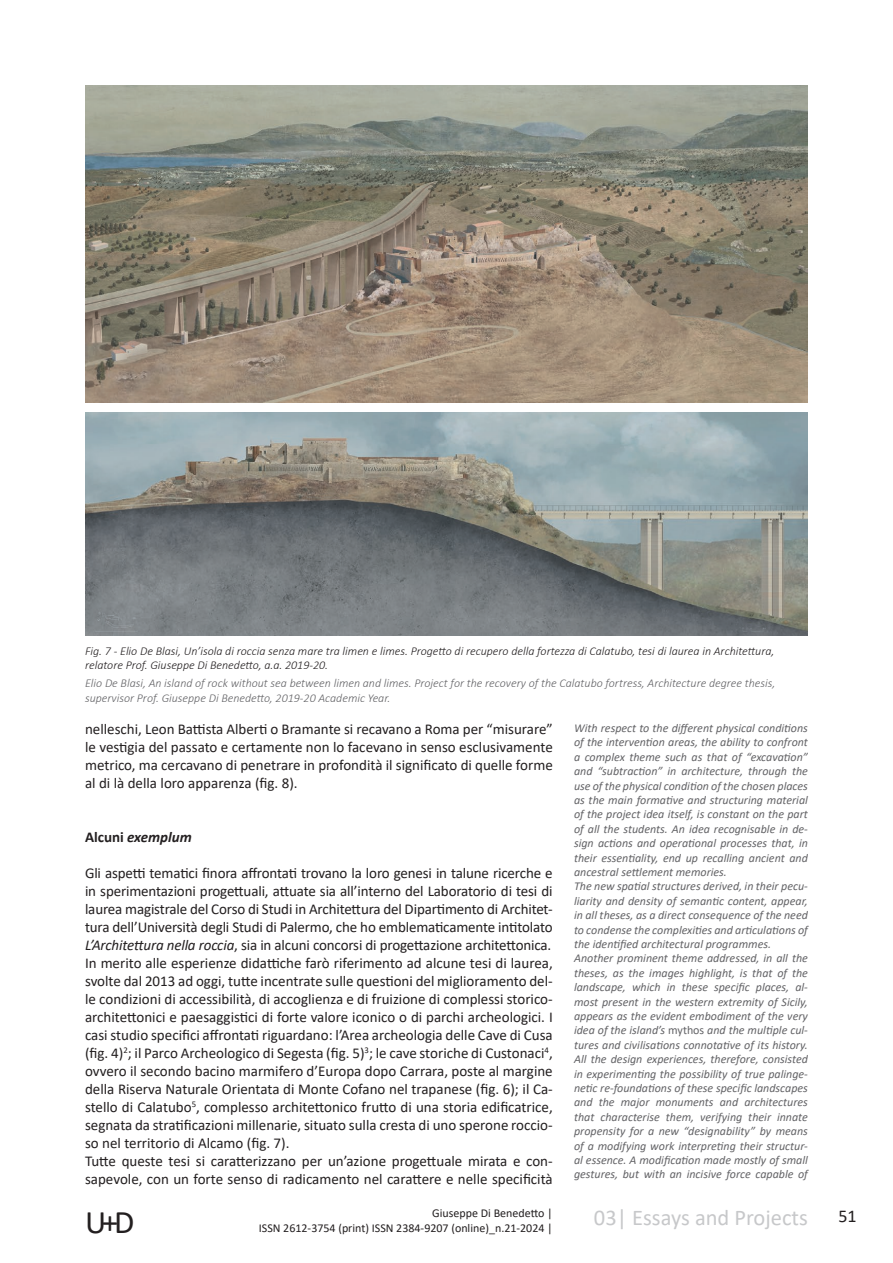
<style>
.page{position:relative;width:893px;height:1263px;background:#fff}
.page>*{position:absolute;margin:0;border:0;box-sizing:border-box;transform-origin:0 0}
.t1{font:33px "Calibri";color:#231f20}
.t2{font:22.5px "Calibri";color:#c7c8ca}
.t3{font:18px "Calibri";color:#231f20}
.t4{font:15px/18px "Calibri";color:#231f20;text-align:justify}
.t5{font:italic 700 15px "Calibri";color:#231f20}
.t6{font:italic 12px/14.4px "Calibri";color:#636366}
.t7{font:italic 300 12px/14.4px "Calibri";color:#636366}
.t8{font:italic 300 12px/14.4px "Calibri";color:#231f20}
.t9{font:12px "Calibri";color:#231f20}
.s1{font-style:normal}
.s2{font-style:italic}
</style>
<div class="page">
<img style="left:85px;top:85px;width:723px;height:317px">
<img style="left:85px;top:413px;width:723px;height:222px">
<p class="t8" style="left:85px;top:643px;width:691px">Fig. 7 - Elio De Blasi, Un’isola di roccia senza mare tra limen e limes. Progetto di recupero della fortezza di Calatubo, tesi di laurea in Architettura, relatore Prof. Giuseppe Di Benedetto, a.a. 2019-20.</p>
<p class="t7" style="left:85px;top:676px;width:692px">Elio De Blasi, An island of rock without sea between limen and limes. Project for the recovery of the Calatubo fortress, Architecture degree thesis, supervisor Prof. Giuseppe Di Benedetto, 2019-20 Academic Year.</p>
<p class="t4" style="left:85px;top:720px;width:469px">nelleschi, Leon Battista Alberti o Bramante si recavano a Roma per “misurare” le vestigia del passato e certamente non lo facevano in senso esclusivamente metrico, ma cercavano di penetrare in profondità il significato di quelle forme al di là della loro apparenza (fig. 8).</p>
<p class="t5" style="left:85px;top:826px;width:108px"><span class="s1">Alcuni</span> exemplum</p>
<p class="t4" style="left:85px;top:864px;width:469px;text-align:left">Gli aspetti tematici finora affrontati trovano la loro genesi in talune ricerche e in sperimentazioni progettuali, attuate sia all’interno del Laboratorio di tesi di laurea magistrale del Corso di Studi in Architettura del Dipartimento di Architet&shy;tura dell’Università degli Studi di Palermo, che ho emblematicamente intitolato <span class="s2">L’Architettura nella roccia</span>, sia in alcuni concorsi di progettazione architettonica.<br>In merito alle esperienze didattiche farò riferimento ad alcune tesi di laurea, svolte dal 2013 ad oggi, tutte incentrate sulle questioni del miglioramento del&shy;le condizioni di accessibilità, di accoglienza e di fruizione di complessi storico&shy;architettonici e paesaggistici di forte valore iconico o di parchi archeologici. I casi studio specifici affrontati riguardano: l’Area archeologia delle Cave di Cusa (fig. 4)<sup>2</sup>; il Parco Archeologico di Segesta (fig. 5)<sup>3</sup>; le cave storiche di Custonaci<sup>4</sup>, ovvero il secondo bacino marmifero d’Europa dopo Carrara, poste al margine della Riserva Naturale Orientata di Monte Cofano nel trapanese (fig. 6); il Ca&shy;stello di Calatubo<sup>5</sup>, complesso architettonico frutto di una storia edificatrice, segnata da stratificazioni millenarie, situato sulla cresta di uno sperone roccio&shy;so nel territorio di Alcamo (fig. 7).<br>Tutte queste tesi si caratterizzano per un’azione progettuale mirata e con&shy;sapevole, con un forte senso di radicamento nel carattere e nelle specificità</p>
<p class="t6" style="left:574px;top:720px;width:235px">With respect to the different physical conditions of the intervention areas, the ability to confront a complex theme such as that of “excavation” and “subtraction” in architecture, through the use of the physical condition of the chosen places as the main formative and structuring material of the project idea itself, is constant on the part of all the students. An idea recognisable in de&shy;sign actions and operational processes that, in their essentiality, end up recalling ancient and ancestral settlement memories.<br>The new spatial structures derived, in their pecu&shy;liarity and density of semantic content, appear, in all theses, as a direct consequence of the need to condense the complexities and articulations of the identified architectural programmes.<br>Another prominent theme addressed, in all the theses, as the images highlight, is that of the landscape, which in these specific places, al&shy;most present in the western extremity of Sicily, appears as the evident embodiment of the very idea of the island’s <span class="s1">mythos</span> and the multiple cul&shy;tures and civilisations connotative of its history.<br>All the design experiences, therefore, consisted in experimenting the possibility of true palinge&shy;netic re-foundations of these specific landscapes and the major monuments and architectures that characterise them, verifying their innate propensity for a new “designability” by means of a modifying work interpreting their structur&shy;al essence. A modification made mostly of small gestures, but with an incisive force capable of</p>
<p class="t9" style="left:432px;top:1205px;width:122px">Giuseppe Di Benedetto |</p>
<p class="t3" style="left:838px;top:1203px;width:20px">51</p>
<h2 class="t2" style="left:594px;top:1202px;width:215px">03| Essays and Projects</h2>
<h1 class="t1" style="left:85px;top:1199px;width:51px">U+D</h1>
<p class="t9" style="left:259px;top:1219px;width:295px">ISSN 2612-3754 (print) ISSN 2384-9207 (online)_n.21-2024 |</p>
</div>
